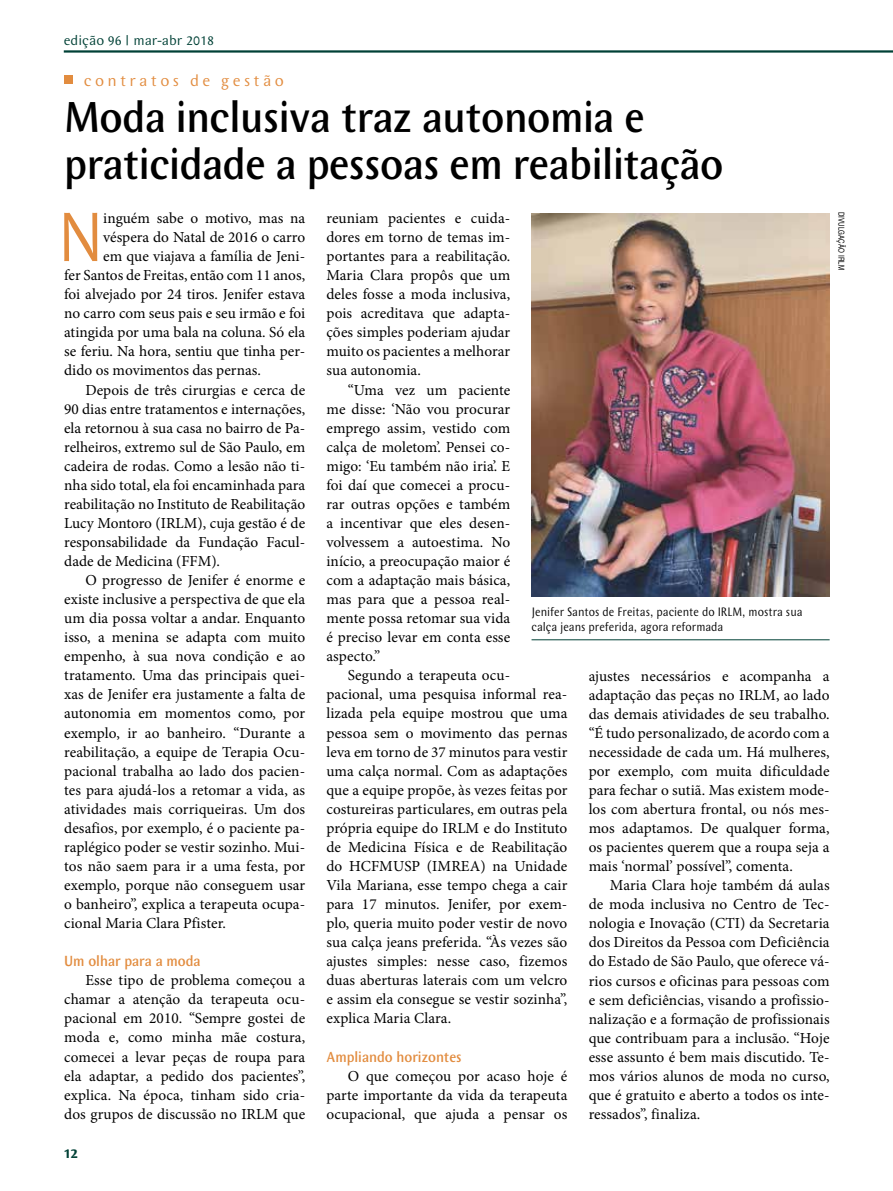
<style>
.page{position:relative;width:893px;height:1191px;background:#fff}
.page>*{position:absolute;margin:0;border:0;box-sizing:border-box;transform-origin:0 0}
.t1{font:72.45px "Wunderlich Normal";color:#e28c3f;scale:.9 1}
.t2{font:500 45px/46.5px "Wunderlich";letter-spacing:-.01em;color:#000;scale:.9 1}
.t3{font:16.5px "Wunderlich Normal";letter-spacing:.2em;color:#e28c3f}
.t4{font:15.3px/19px "Minion Pro";letter-spacing:.005em;color:#000;text-align:justify}
.t5{font:500 15.3px "Wunderlich";color:#e28c3f;scale:.9 1}
.t6{font:14.25px "Wunderlich";color:#004136}
.t7{font:700 14.25px "Wunderlich";color:#004136}
.t8{font:12.75px/15px "Wunderlich";color:#000;scale:.9 1}
.t9{font:8.25px "Helvetica";letter-spacing:.01em;color:#000;scale:.75 1}
</style>
<div class="page">
<div style="left:64px;top:75px;width:9px;height:9px;background:#e28c3f"></div>
<hr style="left:64px;top:50px;width:829px;height:3px;background:#004136">
<hr style="left:531px;top:639px;width:299px;height:1px;background:#004136">
<img style="left:531px;top:214px;width:299px;height:382px">
<p class="t6" style="left:64px;top:33px;width:152px">edição 96 | mar-abr 2018</p>
<p class="t3" style="left:84px;top:71px;width:202px">contratos de gestão</p>
<h2 class="t2" style="left:64px;top:94px;width:734px">Moda inclusiva traz autonomia e praticidade a pessoas em reabilitação</h2>
<h1 class="t1" style="left:58px;top:196px;width:52px">N</h1>
<p class="t4" style="left:103px;top:209px;width:203px">inguém sabe o motivo, mas na</p>
<p class="t4" style="left:103px;top:228px;width:203px">véspera do Natal de 2016 o carro</p>
<p class="t4" style="left:103px;top:247px;width:203px">em que viajava a família de Jeni-</p>
<p class="t4" style="left:64px;top:266px;width:242px">fer Santos de Freitas, então com 11 anos,</p>
<p class="t4" style="left:64px;top:285px;width:242px">foi alvejado por 24 tiros. Jenifer estava</p>
<p class="t4" style="left:64px;top:304px;width:242px">no carro com seus pais e seu irmão e foi</p>
<p class="t4" style="left:64px;top:323px;width:242px">atingida por uma bala na coluna. Só ela</p>
<p class="t4" style="left:64px;top:342px;width:242px">se feriu. Na hora, sentiu que tinha per-</p>
<p class="t4" style="left:64px;top:361px;width:198px">dido os movimentos das pernas.</p>
<p class="t4" style="left:85px;top:380px;width:221px">Depois de três cirurgias e cerca de</p>
<p class="t4" style="left:64px;top:399px;width:242px">90 dias entre tratamentos e internações,</p>
<p class="t4" style="left:64px;top:418px;width:242px">ela retornou à sua casa no bairro de Pa-</p>
<p class="t4" style="left:64px;top:437px;width:242px">relheiros, extremo sul de São Paulo, em</p>
<p class="t4" style="left:64px;top:456px;width:242px">cadeira de rodas. Como a lesão não ti-</p>
<p class="t4" style="left:64px;top:475px;width:242px">nha sido total, ela foi encaminhada para</p>
<p class="t4" style="left:64px;top:494px;width:242px">reabilitação no Instituto de Reabilitação</p>
<p class="t4" style="left:64px;top:513px;width:242px">Lucy Montoro (IRLM), cuja gestão é de</p>
<p class="t4" style="left:64px;top:532px;width:242px">responsabilidade da Fundação Facul-</p>
<p class="t4" style="left:64px;top:551px;width:157px">dade de Medicina (FFM).</p>
<p class="t4" style="left:85px;top:571px;width:221px">O progresso de Jenifer é enorme e</p>
<p class="t4" style="left:64px;top:590px;width:242px">existe inclusive a perspectiva de que ela</p>
<p class="t4" style="left:64px;top:609px;width:242px">um dia possa voltar a andar. Enquanto</p>
<p class="t4" style="left:64px;top:628px;width:242px">isso, a menina se adapta com muito</p>
<p class="t4" style="left:64px;top:647px;width:242px">empenho, à sua nova condição e ao</p>
<p class="t4" style="left:64px;top:666px;width:242px">tratamento. Uma das principais quei-</p>
<p class="t4" style="left:64px;top:685px;width:242px">xas de Jenifer era justamente a falta de</p>
<p class="t4" style="left:64px;top:704px;width:242px">autonomia em momentos como, por</p>
<p class="t4" style="left:64px;top:723px;width:242px">exemplo, ir ao banheiro. “Durante a</p>
<p class="t4" style="left:64px;top:742px;width:242px">reabilitação, a equipe de Terapia Ocu-</p>
<p class="t4" style="left:64px;top:761px;width:242px">pacional trabalha ao lado dos pacien-</p>
<p class="t4" style="left:64px;top:780px;width:242px">tes para ajudá-los a retomar a vida, as</p>
<p class="t4" style="left:64px;top:799px;width:242px">atividades mais corriqueiras. Um dos</p>
<p class="t4" style="left:64px;top:818px;width:242px">desafios, por exemplo, é o paciente pa-</p>
<p class="t4" style="left:64px;top:837px;width:242px">raplégico poder se vestir sozinho. Mui-</p>
<p class="t4" style="left:64px;top:856px;width:242px">tos não saem para ir a uma festa, por</p>
<p class="t4" style="left:64px;top:875px;width:242px">exemplo, porque não conseguem usar</p>
<p class="t4" style="left:64px;top:894px;width:242px">o banheiro”, explica a terapeuta ocupa-</p>
<p class="t4" style="left:64px;top:913px;width:163px">cional Maria Clara Pfister.</p>
<p class="t5" style="left:64px;top:952px;width:153px">Um olhar para a moda</p>
<p class="t4" style="left:64px;top:971px;width:242px;text-indent:21px">Esse tipo de problema começou a chamar a atenção da terapeuta ocu&shy;pacional em 2010. “Sempre gostei de moda e, como minha mãe costura, comecei a levar peças de roupa para ela adaptar, a pedido dos pacientes”, explica. Na época, tinham sido cria&shy;dos grupos de discussão no IRLM que</p>
<p class="t7" style="left:64px;top:1145px;width:16px">12</p>
<p class="t4" style="left:326px;top:209px;width:185px">reuniam pacientes e cuida&shy;dores em torno de temas im&shy;portantes para a reabilitação.<br>Maria Clara propôs que um deles fosse a moda inclusiva, pois acreditava que adapta&shy;ções simples poderiam ajudar muito os pacientes a melhorar sua autonomia.</p>
<p class="t4" style="left:326px;top:380px;width:185px;text-indent:21px">“Uma vez um paciente me disse: ‘Não vou procurar emprego assim, vestido com calça de moletom’. Pensei co&shy;migo: ‘Eu também não iria’. E foi daí que comecei a procu&shy;rar outras opções e também a incentivar que eles desen&shy;volvessem a autoestima. No início, a preocupação maior é com a adaptação mais básica, mas para que a pessoa real&shy;mente possa retomar sua vida é preciso levar em conta esse aspecto.”</p>
<p class="t4" style="left:326px;top:666px;width:242px;text-align:left;text-indent:21px">Segundo a terapeuta ocu&shy;pacional, uma pesquisa informal rea&shy;lizada pela equipe mostrou que uma pessoa sem o movimento das pernas leva em torno de 37 minutos para vestir uma calça normal. Com as adaptações que a equipe propõe, às vezes feitas por costureiras particulares, em outras pela própria equipe do IRLM e do Instituto de Medicina Física e de Reabilitação do HCFMUSP (IMREA) na Unidade Vila Mariana, esse tempo chega a cair para 17 minutos. Jenifer, por exem&shy;plo, queria muito poder vestir de novo sua calça jeans preferida. “Às vezes são ajustes simples: nesse caso, fizemos duas aberturas laterais com um velcro e assim ela consegue se vestir sozinha”, explica Maria Clara.</p>
<p class="t5" style="left:326px;top:1047px;width:152px">Ampliando horizontes</p>
<p class="t4" style="left:326px;top:1066px;width:242px;text-indent:21px">O que começou por acaso hoje é parte importante da vida da terapeuta ocupacional, que ajuda a pensar os</p>
<p class="t9" style="left:848px;top:212px;width:79px;rotate:90deg">DIVULGAÇÃO IRLM</p>
<p class="t8" style="left:531px;top:604px;width:303px">Jenifer Santos de Freitas, paciente do IRLM, mostra sua calça jeans preferida, agora reformada</p>
<p class="t4" style="left:589px;top:666px;width:242px">ajustes necessários e acompanha a adaptação das peças no IRLM, ao lado das demais atividades de seu trabalho. “É tudo personalizado, de acordo com a necessidade de cada um. Há mulheres, por exemplo, com muita dificuldade para fechar o sutiã. Mas existem mode&shy;los com abertura frontal, ou nós mes&shy;mos adaptamos. De qualquer forma, os pacientes querem que a roupa seja a mais ‘normal’ possível”, comenta.</p>
<p class="t4" style="left:589px;top:876px;width:242px;text-indent:21px">Maria Clara hoje também dá aulas de moda inclusiva no Centro de Tec&shy;nologia e Inovação (CTI) da Secretaria dos Direitos da Pessoa com Deficiência do Estado de São Paulo, que oferece vá&shy;rios cursos e oficinas para pessoas com e sem deficiências, visando a profissio&shy;nalização e a formação de profissionais que contribuam para a inclusão. “Hoje esse assunto é bem mais discutido. Te&shy;mos vários alunos de moda no curso, que é gratuito e aberto a todos os inte&shy;ressados”, finaliza.</p>
</div>
